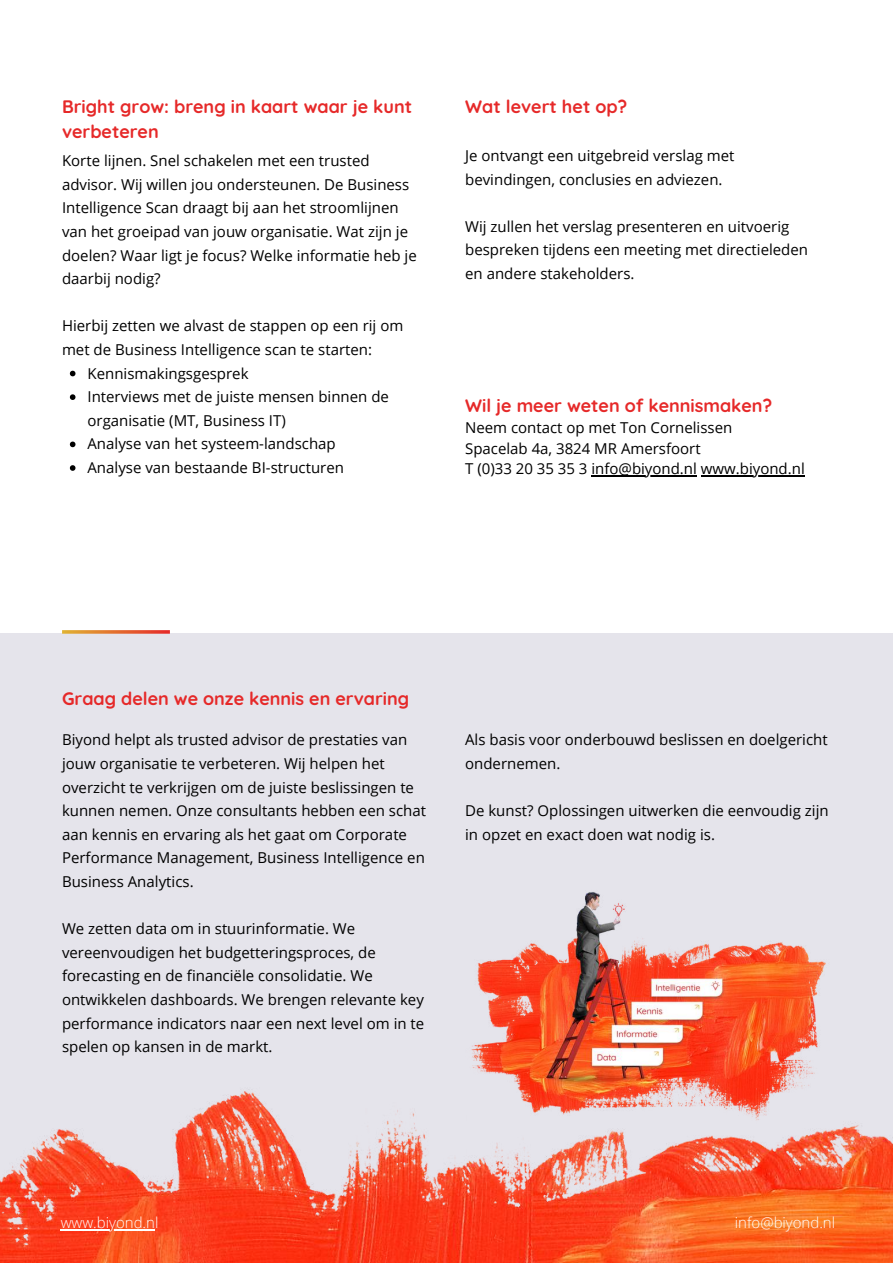
<style>
.page{position:relative;width:893px;height:1264px;background:#fff}
.page>*{position:absolute;margin:0;border:0;box-sizing:border-box;transform-origin:0 0}
.t1{font:700 18px/24.8px "Quicksand";color:#e62929}
.t2{font:15px/23.5px "Open Sans";color:#000}
.t3{font:300 15px "Open Sans";color:#fff}
</style>
<div class="page">
<div style="left:0;top:633px;width:892px;height:628px;background:#e5e4eb"></div>
<img style="left:0;top:1089px;width:892px;height:173px">
<img style="left:62px;top:631px;width:108px;height:2px">
<img style="left:465px;top:892px;width:370px;height:238px">
<svg style="left:70px;top:371px;width:5px;height:5px"></svg>
<svg style="left:70px;top:394px;width:5px;height:6px"></svg>
<svg style="left:70px;top:441px;width:5px;height:6px"></svg>
<svg style="left:70px;top:465px;width:5px;height:6px"></svg>
<hr style="left:61px;top:1229px;width:94px;height:1px;background:#fff">
<hr style="left:591px;top:475px;width:106px;height:1px;background:#000">
<hr style="left:700px;top:475px;width:104px;height:1px;background:#000">
<p class="t1" style="left:62px;top:94px;width:351px">Bright grow: breng in kaart waar je kunt verbeteren</p>
<p class="t2" style="left:62px;top:148px;width:356px">Korte lijnen. Snel schakelen met een trusted advisor. Wij willen jou ondersteunen. De Business Intelligence Scan draagt bij aan het stroomlijnen van het groeipad van jouw organisatie. Wat zijn je doelen? Waar ligt je focus? Welke informatie heb je daarbij nodig?</p>
<p class="t2" style="left:62px;top:314px;width:343px">Hierbij zetten we alvast de stappen op een rij om</p>
<p class="t2" style="left:62px;top:337px;width:311px">met de Business Intelligence scan te starten:</p>
<p class="t2" style="left:87px;top:361px;width:162px">Kennismakingsgesprek</p>
<p class="t2" style="left:87px;top:384px;width:303px">Interviews met de juiste mensen binnen de</p>
<p class="t2" style="left:87px;top:408px;width:200px">organisatie (MT, Business IT)</p>
<p class="t2" style="left:87px;top:432px;width:250px">Analyse van het systeem-landschap</p>
<p class="t2" style="left:87px;top:455px;width:258px">Analyse van bestaande BI-structuren</p>
<p class="t1" style="left:465px;top:93px;width:163px">Wat levert het op?</p>
<p class="t2" style="left:465px;top:143px;width:271px">Je ontvangt een uitgebreid verslag met bevindingen, conclusies en adviezen.</p>
<p class="t2" style="left:465px;top:214px;width:344px">Wij zullen het verslag presenteren en uitvoerig bespreken tijdens een meeting met directieleden en andere stakeholders.</p>
<p class="t1" style="left:465px;top:393px;width:308px">Wil je meer weten of kennismaken?</p>
<p class="t2" style="left:465px;top:417px;width:341px;line-height:20.2px">Neem contact op met Ton Cornelissen<br>Spacelab 4a, 3824 MR Amersfoort<br>T (0)33 20 35 35 3 info@biyond.nl www.biyond.nl</p>
<p class="t1" style="left:62px;top:686px;width:348px">Graag delen we onze kennis en ervaring</p>
<p class="t2" style="left:62px;top:727px;width:365px">Biyond helpt als trusted advisor de prestaties van jouw organisatie te verbeteren. Wij helpen het overzicht te verkrijgen om de juiste beslissingen te kunnen nemen. Onze consultants hebben een schat aan kennis en ervaring als het gaat om Corporate Performance Management, Business Intelligence en Business Analytics.</p>
<p class="t2" style="left:62px;top:916px;width:364px">We zetten data om in stuurinformatie. We vereenvoudigen het budgetteringsproces, de forecasting en de financiële consolidatie. We ontwikkelen dashboards. We brengen relevante key performance indicators naar een next level om in te spelen op kansen in de markt.</p>
<p class="t2" style="left:465px;top:727px;width:364px">Als basis voor onderbouwd beslissen en doelgericht ondernemen.</p>
<p class="t2" style="left:465px;top:798px;width:365px">De kunst? Oplossingen uitwerken die eenvoudig zijn in opzet en exact doen wat nodig is.</p>
<p class="t3" style="left:61px;top:1212px;width:99px">www.biyond.nl</p>
<p class="t3" style="left:734px;top:1212px;width:102px">info@biyond.nl</p>
</div>
